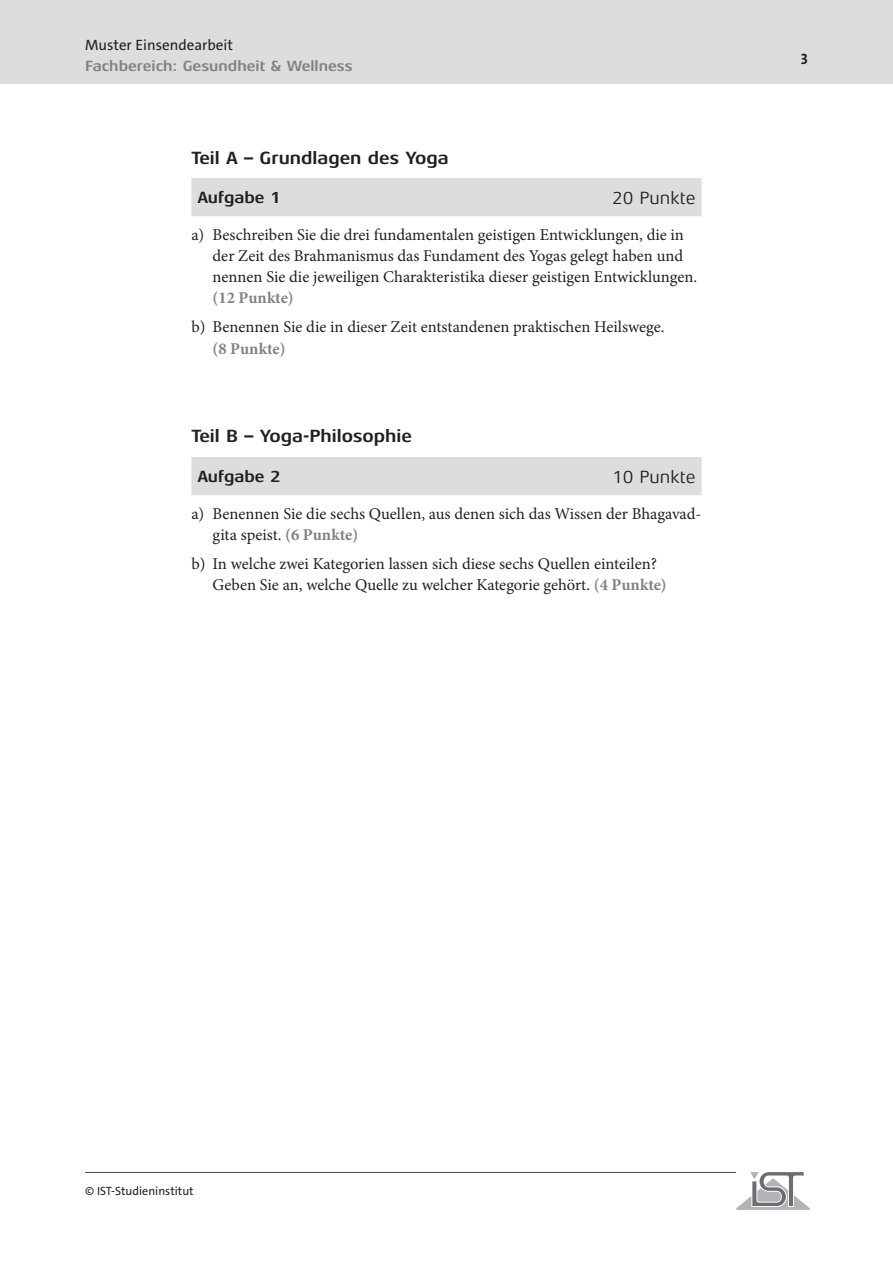
<style>
.page{position:relative;width:893px;height:1263px;background:#fff}
.page>*{position:absolute;margin:0;border:0;box-sizing:border-box;transform-origin:0 0}
.t1{font:700 18px "Aeonis LT Pro";color:#231f20}
.t2{font:18px "Aeonis LT Pro";color:#231f20}
.t3{font:16.5px/21px "Minion Pro";color:#231f20}
.t4{font:700 16.5px "Minion Pro";color:#808285}
.t5{font:700 16.5px "Aeonis LT Pro";color:#231f20}
.t6{font:700 15px "Aeonis LT Pro";color:#808285}
.t7{font:15px "The Sans C4 s";color:#231f20}
.t8{font:700 15px "The Sans C4 s";color:#231f20}
.t9{font:12px "The Sans C4 s";color:#231f20}
.s1{font-weight:700;color:#808285}
</style>
<div class="page">
<div style="left:0;top:0;width:893px;height:84px;background:#dcdddf"></div>
<hr style="left:85px;top:1172px;width:651px;height:1px;background:#4b4c4d">
<svg style="left:736px;top:1172px;width:74px;height:38px"></svg>
<div style="left:191px;top:178px;width:511px;height:38px;background:#dcdddf"></div>
<div style="left:191px;top:457px;width:511px;height:38px;background:#dcdddf"></div>
<p class="t7" style="left:85px;top:36px;width:149px">Muster Einsendearbeit</p>
<p class="t6" style="left:85px;top:58px;width:269px">Fachbereich: Gesundheit &amp; Wellness</p>
<p class="t1" style="left:191px;top:148px;width:259px">Teil A – Grundlagen des Yoga</p>
<p class="t5" style="left:197px;top:189px;width:85px">Aufgabe 1</p>
<p class="t2" style="left:612px;top:188px;width:85px">20 Punkte</p>
<p class="t3" style="left:213px;top:224px;width:486px;text-indent:-21px">a) Beschreiben Sie die drei fundamentalen geistigen Entwicklungen, die in der Zeit des Brahmanismus das Fundament des Yogas gelegt haben und nennen Sie die jeweiligen Charakteristika dieser geistigen Entwicklungen.</p>
<p class="t4" style="left:213px;top:286px;width:83px">(12 Punkte)</p>
<p class="t3" style="left:191px;top:317px;width:475px">b) Benennen Sie die in dieser Zeit entstandenen praktischen Heilswege.</p>
<p class="t4" style="left:213px;top:337px;width:74px">(8 Punkte)</p>
<p class="t1" style="left:191px;top:426px;width:222px">Teil B – Yoga-Philosophie</p>
<p class="t5" style="left:197px;top:468px;width:85px">Aufgabe 2</p>
<p class="t2" style="left:612px;top:467px;width:85px">10 Punkte</p>
<p class="t3" style="left:213px;top:503px;width:490px;text-indent:-21px">a) Benennen Sie die sechs Quellen, aus denen sich das Wissen der Bhagavad&shy;gita speist. <span class="s1">(6 Punkte)</span></p>
<p class="t3" style="left:213px;top:554px;width:456px;text-indent:-21px">b) In welche zwei Kategorien lassen sich diese sechs Quellen einteilen?<br>Geben Sie an, welche Quelle zu welcher Kategorie gehört. <span class="s1">(4 Punkte)</span></p>
<p class="t8" style="left:801px;top:49px;width:9px">3</p>
<p class="t9" style="left:85px;top:1183px;width:110px">© IST-Studieninstitut</p>
</div>
